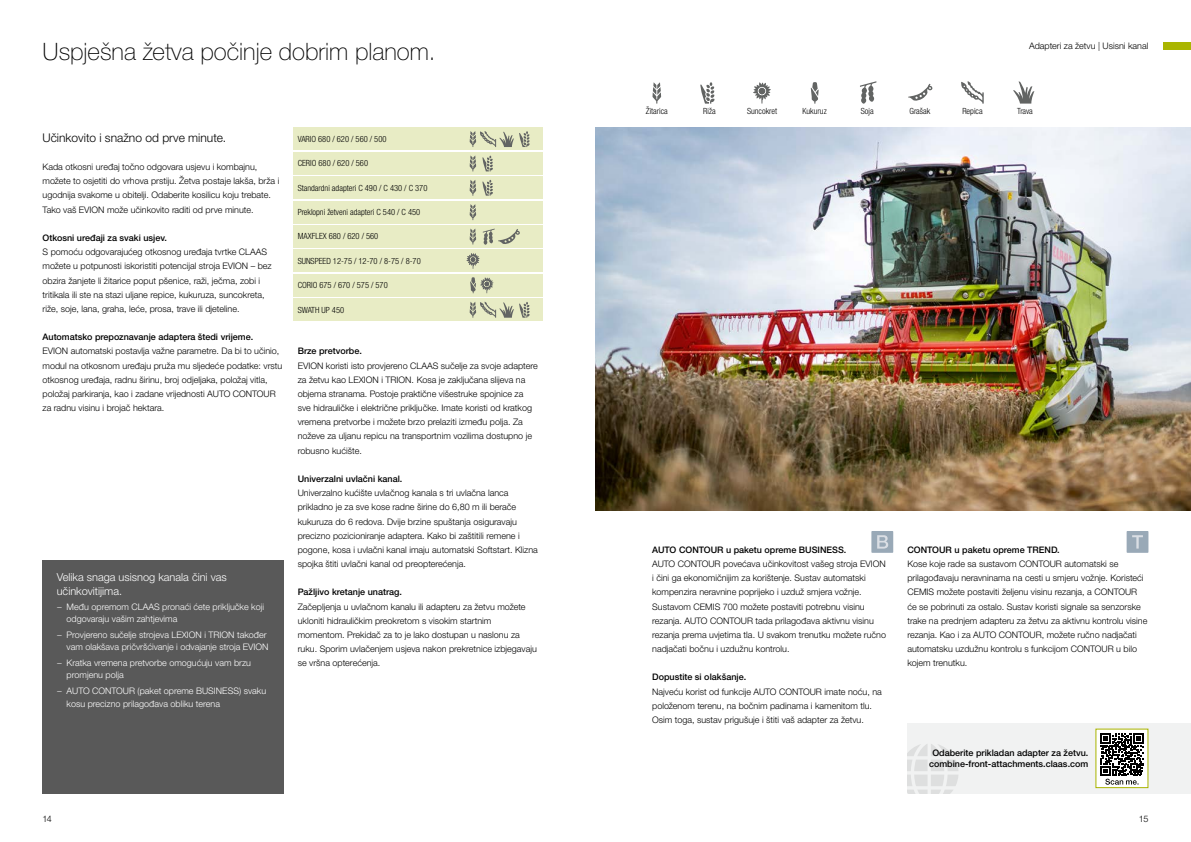
<style>
.page{position:relative;width:1191px;height:842px;background:#fff}
.page>*{position:absolute;margin:0;border:0;box-sizing:border-box;transform-origin:0 0}
.t1{font:100 24px "CLAAS Helvetica Neue";color:#000}
.t2{font:300 12px "CLAAS Helvetica Neue";color:#000}
.t3{font:300 11px/14px "CLAAS Helvetica Neue";color:#fff}
.t4{font:300 9px/14.2px "CLAAS Helvetica Neue";color:#000}
.t5{font:300 9px/12.4px "CLAAS Helvetica Neue";color:#fff}
.t6{font:500 9px/11px "CLAAS Helvetica Neue";color:#000;text-align:center}
.t7{font:300 condensed 8.5px "CLAAS Helvetica Neue";color:#000}
</style>
<div class="page">
<div style="left:1162px;top:43px;width:29px;height:7px;background:#aab500"></div>
<img style="left:595px;top:128px;width:596px;height:382px">
<div style="left:293px;top:128px;width:250px;height:22px;background:#e8ecc5"></div>
<div style="left:293px;top:152px;width:250px;height:23px;background:#e8ecc5"></div>
<div style="left:293px;top:176px;width:250px;height:23px;background:#e8ecc5"></div>
<div style="left:293px;top:201px;width:250px;height:22px;background:#e8ecc5"></div>
<div style="left:293px;top:225px;width:250px;height:23px;background:#e8ecc5"></div>
<div style="left:293px;top:249px;width:250px;height:23px;background:#e8ecc5"></div>
<div style="left:293px;top:274px;width:250px;height:23px;background:#e8ecc5"></div>
<div style="left:293px;top:298px;width:250px;height:23px;background:#e8ecc5"></div>
<svg style="left:469px;top:204px;width:7px;height:16px"></svg>
<svg style="left:469px;top:131px;width:61px;height:16px"></svg>
<svg style="left:469px;top:302px;width:61px;height:16px"></svg>
<svg style="left:469px;top:229px;width:7px;height:16px"></svg>
<svg style="left:483px;top:229px;width:37px;height:16px"></svg>
<svg style="left:466px;top:253px;width:13px;height:16px"></svg>
<svg style="left:470px;top:277px;width:23px;height:16px"></svg>
<div style="left:907px;top:723px;width:284px;height:71px;background:#f1f2f2"></div>
<svg style="left:907px;top:744px;width:51px;height:50px"></svg>
<svg style="left:1095px;top:728px;width:54px;height:61px"></svg>
<svg style="left:1013px;top:81px;width:21px;height:23px"></svg>
<div style="left:1126px;top:531px;width:22px;height:22px;background:#99a9b7"></div>
<svg style="left:1132px;top:535px;width:11px;height:14px"></svg>
<svg style="left:961px;top:81px;width:22px;height:23px"></svg>
<div style="left:871px;top:531px;width:22px;height:22px;background:#99a9b7"></div>
<svg style="left:877px;top:535px;width:11px;height:14px"></svg>
<svg style="left:908px;top:84px;width:24px;height:17px"></svg>
<svg style="left:700px;top:82px;width:14px;height:22px"></svg>
<svg style="left:860px;top:81px;width:16px;height:23px"></svg>
<svg style="left:652px;top:82px;width:9px;height:22px"></svg>
<svg style="left:753px;top:82px;width:18px;height:22px"></svg>
<svg style="left:810px;top:82px;width:8px;height:22px"></svg>
<svg style="left:469px;top:180px;width:7px;height:16px"></svg>
<svg style="left:469px;top:155px;width:7px;height:16px"></svg>
<svg style="left:482px;top:156px;width:11px;height:15px"></svg>
<svg style="left:482px;top:180px;width:11px;height:16px"></svg>
<div style="left:43px;top:560px;width:240px;height:234px;background:#595959"></div>
<h1 class="t1" style="left:43px;top:36px;width:394px">Uspješna žetva počinje dobrim planom.</h1>
<p class="t4" style="left:1029px;top:39px;width:121px">Adapteri za žetvu | Usisni kanal</p>
<h2 class="t2" style="left:43px;top:130px;width:185px">Učinkovito i snažno od prve minute.</h2>
<p class="t4" style="left:43px;top:160px;width:238px">Kada otkosni uređaj točno odgovara usjevu i kombajnu, možete to osjetiti do vrhova prstiju. Žetva postaje lakša, brža i ugodnija svakome u obitelji. Odaberite kosilicu koju trebate.<br>Tako vaš EVION može učinkovito raditi od prve minute.</p>
<p class="t6" style="left:43px;top:232px;width:126px">Otkosni uređaji za svaki usjev.</p>
<p class="t4" style="left:43px;top:245px;width:231px">S pomoću odgovarajućeg otkosnog uređaja tvrtke CLAAS možete u potpunosti iskoristiti potencijal stroja EVION – bez obzira žanjete li žitarice poput pšenice, raži, ječma, zobi i tritikala ili ste na stazi uljane repice, kukuruza, suncokreta, riže, soje, lana, graha, leće, prosa, trave ili djeteline.</p>
<p class="t6" style="left:43px;top:332px;width:212px">Automatsko prepoznavanje adaptera štedi vrijeme.</p>
<p class="t4" style="left:43px;top:344px;width:241px">EVION automatski postavlja važne parametre. Da bi to učinio, modul na otkosnom uređaju pruža mu sljedeće podatke: vrstu otkosnog uređaja, radnu širinu, broj odjeljaka, položaj vitla, položaj parkiranja, kao i zadane vrijednosti AUTO CONTOUR za radnu visinu i brojač hektara.</p>
<p class="t3" style="left:57px;top:570px;width:172px">Velika snaga usisnog kanala čini vas učinkovitijima.</p>
<p class="t5" style="left:67px;top:600px;width:199px;text-indent:-10px">− Među opremom CLAAS pronaći ćete priključke koji odgovaraju vašim zahtjevima</p>
<p class="t5" style="left:57px;top:628px;width:213px;text-align:right">− Provjereno sučelje strojeva LEXION i TRION također vam olakšava pričvršćivanje i odvajanje stroja EVION</p>
<p class="t5" style="left:67px;top:657px;width:186px;text-indent:-10px">− Kratka vremena pretvorbe omogućuju vam brzu promjenu polja</p>
<p class="t5" style="left:67px;top:685px;width:201px;text-indent:-10px">− AUTO CONTOUR (paket opreme BUSINESS) svaku kosu precizno prilagođava obliku terena</p>
<p class="t7" style="left:298px;top:133px;width:90px">VARIO 680 / 620 / 560 / 500</p>
<p class="t7" style="left:298px;top:158px;width:72px">CERIO 680 / 620 / 560</p>
<p class="t7" style="left:298px;top:182px;width:131px">Standardni adapteri C 490 / C 430 / C 370</p>
<p class="t7" style="left:298px;top:207px;width:124px">Preklopni žetveni adapteri C 540 / C 450</p>
<p class="t7" style="left:298px;top:231px;width:82px">MAXFLEX 680 / 620 / 560</p>
<p class="t7" style="left:298px;top:255px;width:124px">SUNSPEED 12-75 / 12-70 / 8-75 / 8-70</p>
<p class="t7" style="left:298px;top:280px;width:92px">CORIO 675 / 670 / 575 / 570</p>
<p class="t7" style="left:298px;top:304px;width:48px">SWATH UP 450</p>
<p class="t6" style="left:298px;top:346px;width:66px">Brze pretvorbe.</p>
<p class="t4" style="left:298px;top:358px;width:242px">EVION koristi isto provjereno CLAAS sučelje za svoje adaptere za žetvu kao LEXION i TRION. Kosa je zaključana slijeva na objema stranama. Postoje praktične višestruke spojnice za sve hidrauličke i električne priključke. Imate koristi od kratkog vremena pretvorbe i možete brzo prelaziti između polja. Za noževe za uljanu repicu na transportnim vozilima dostupno je robusno kućište.</p>
<p class="t6" style="left:298px;top:473px;width:106px">Univerzalni uvlačni kanal.</p>
<p class="t4" style="left:298px;top:486px;width:242px">Univerzalno kućište uvlačnog kanala s tri uvlačna lanca prikladno je za sve kose radne širine do 6,80 m ili berače kukuruza do 6 redova. Dvije brzine spuštanja osiguravaju precizno pozicioniranje adaptera. Kako bi zaštitili remene i pogone, kosa i uvlačni kanal imaju automatski Softstart. Klizna spojka štiti uvlačni kanal od preopterećenja.</p>
<p class="t6" style="left:298px;top:587px;width:106px">Pažljivo kretanje unatrag.</p>
<p class="t4" style="left:298px;top:599px;width:241px">Začepljenja u uvlačnom kanalu ili adapteru za žetvu možete ukloniti hidrauličkim preokretom s visokim startnim momentom. Prekidač za to je lako dostupan u naslonu za ruku. Sporim uvlačenjem usjeva nakon prekretnice izbjegavaju se vršna opterećenja.</p>
<p class="t7" style="left:645px;top:106px;width:24px">Žitarica</p>
<p class="t7" style="left:703px;top:106px;width:14px">Riža</p>
<p class="t7" style="left:747px;top:106px;width:32px">Suncokret</p>
<p class="t7" style="left:802px;top:106px;width:26px">Kukuruz</p>
<p class="t7" style="left:861px;top:105px;width:14px">Soja</p>
<p class="t7" style="left:909px;top:105px;width:22px">Grašak</p>
<p class="t7" style="left:962px;top:105px;width:22px">Repica</p>
<p class="t7" style="left:1017px;top:105px;width:17px">Trava</p>
<p class="t6" style="left:652px;top:544px;width:196px">AUTO CONTOUR u paketu opreme BUSINESS.</p>
<p class="t4" style="left:652px;top:557px;width:235px">AUTO CONTOUR povećava učinkovitost vašeg stroja EVION i čini ga ekonomičnijim za korištenje. Sustav automatski kompenzira neravnine poprijeko i uzduž smjera vožnje.<br>Sustavom CEMIS 700 možete postaviti potrebnu visinu rezanja. AUTO CONTOUR tada prilagođava aktivnu visinu rezanja prema uvjetima tla. U svakom trenutku možete ručno nadjačati bočnu i uzdužnu kontrolu.</p>
<p class="t6" style="left:652px;top:672px;width:95px">Dopustite si olakšanje.</p>
<p class="t4" style="left:652px;top:684px;width:231px">Najveću korist od funkcije AUTO CONTOUR imate noću, na položenom terenu, na bočnim padinama i kamenitom tlu.<br>Osim toga, sustav prigušuje i štiti vaš adapter za žetvu.</p>
<p class="t6" style="left:907px;top:544px;width:154px">CONTOUR u paketu opreme TREND.</p>
<p class="t4" style="left:907px;top:557px;width:241px">Kose koje rade sa sustavom CONTOUR automatski se prilagođavaju neravninama na cesti u smjeru vožnje. Koristeći CEMIS možete postaviti željenu visinu rezanja, a CONTOUR će se pobrinuti za ostalo. Sustav koristi signale sa senzorske trake na prednjem adapteru za žetvu za aktivnu kontrolu visine rezanja. Kao i za AUTO CONTOUR, možete ručno nadjačati automatsku uzdužnu kontrolu s funkcijom CONTOUR u bilo kojem trenutku.</p>
<p class="t6" style="left:929px;top:747px;width:161px">Odaberite prikladan adapter za žetvu. combine-front-attachments.claas.com</p>
<p class="t4" style="left:43px;top:812px;width:11px">14</p>
<p class="t4" style="left:1139px;top:812px;width:11px">15</p>
</div>
